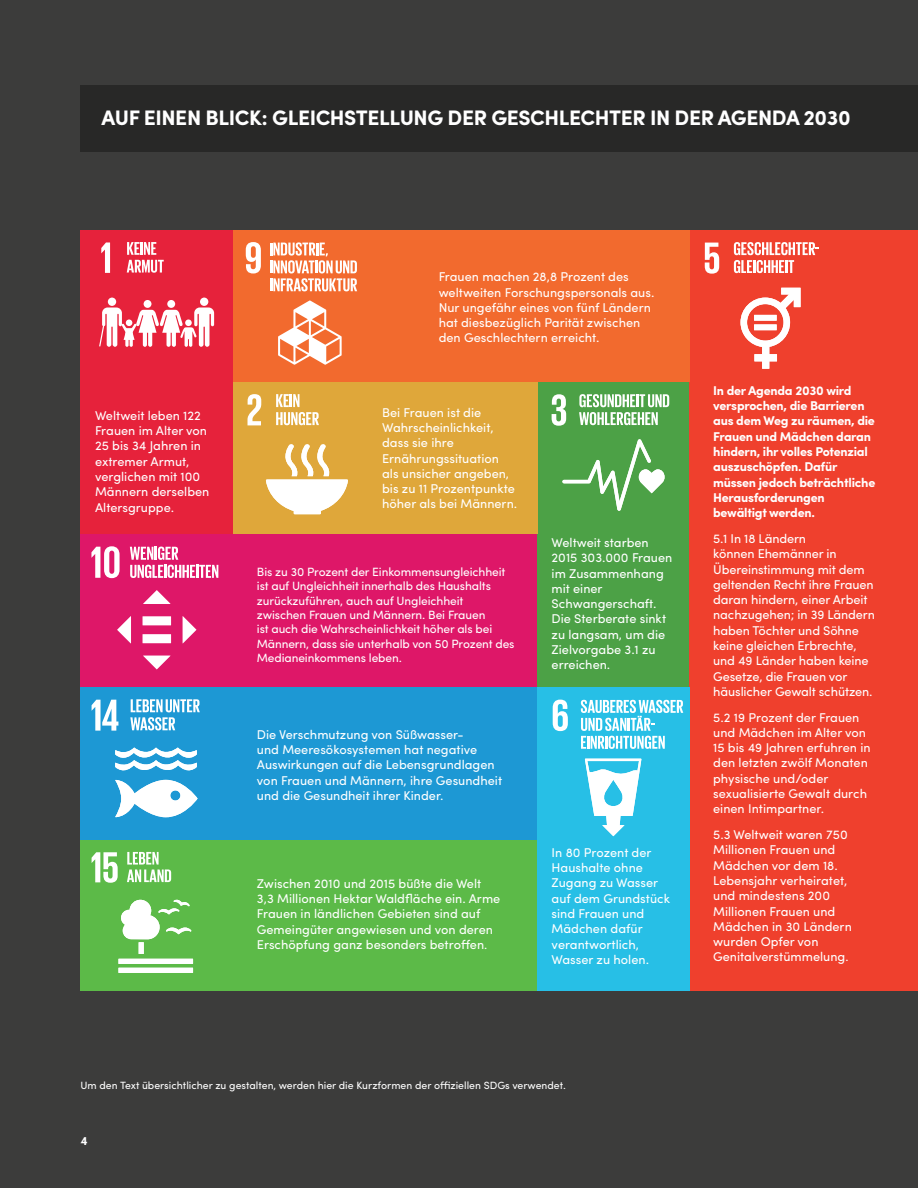
<style>
.page{position:relative;width:918px;height:1188px;background:#3c3c3b}
.page>*{position:absolute;margin:0;border:0;box-sizing:border-box;transform-origin:0 0}
.t1{font:700 21px "Sofia Pro";letter-spacing:-.02em;color:#fff}
.t2{font:12.75px/15.3px "Sofia Pro";color:#fff}
.t3{font:700 12.75px/15.3px "Sofia Pro";letter-spacing:-.02em;color:#fff}
.t4{font:12px/14.4px "Sofia Pro";letter-spacing:-.01em;color:#fff}
.t5{font:700 12px "Sofia Pro";color:#fff}
.t6{font:10.5px "Sofia Pro";color:#fff}
.s1{font-size:12px}
</style>
<div class="page">
<div style="left:81px;top:230px;width:152px;height:304px;background:#e6223b"></div>
<div style="left:537px;top:382px;width:152px;height:305px;background:#4ca146"></div>
<div style="left:81px;top:840px;width:456px;height:151px;background:#5cba48"></div>
<svg style="left:562px;top:439px;width:103px;height:72px"></svg>
<div style="left:689px;top:230px;width:229px;height:761px;background:#ef402d"></div>
<svg style="left:741px;top:288px;width:60px;height:81px"></svg>
<div style="left:754px;top:315px;width:23px;height:6px;background:#fff"></div>
<div style="left:754px;top:324px;width:23px;height:6px;background:#fff"></div>
<div style="left:139px;top:942px;width:5px;height:12px;background:#fff"></div>
<div style="left:118px;top:959px;width:75px;height:5px;background:#fff"></div>
<div style="left:118px;top:968px;width:75px;height:5px;background:#fff"></div>
<svg style="left:121px;top:900px;width:70px;height:39px"></svg>
<div style="left:233px;top:382px;width:304px;height:152px;background:#dfa73a"></div>
<svg style="left:266px;top:444px;width:82px;height:70px"></svg>
<div style="left:537px;top:687px;width:152px;height:304px;background:#27bfe6"></div>
<svg style="left:585px;top:759px;width:56px;height:77px"></svg>
<div style="left:233px;top:230px;width:456px;height:152px;background:#f26a2e"></div>
<div style="left:81px;top:534px;width:456px;height:153px;background:#de1768"></div>
<div style="left:81px;top:687px;width:456px;height:153px;background:#1d98d4"></div>
<svg style="left:115px;top:748px;width:83px;height:69px"></svg>
<div style="left:143px;top:634px;width:28px;height:9px;background:#fff"></div>
<div style="left:143px;top:616px;width:28px;height:9px;background:#fff"></div>
<svg style="left:143px;top:590px;width:28px;height:14px"></svg>
<svg style="left:183px;top:616px;width:13px;height:27px"></svg>
<svg style="left:143px;top:656px;width:27px;height:13px"></svg>
<svg style="left:117px;top:616px;width:14px;height:27px"></svg>
<div style="left:81px;top:85px;width:837px;height:66px;background:#282827"></div>
<svg style="left:278px;top:300px;width:64px;height:65px"></svg>
<svg style="left:101px;top:242px;width:9px;height:31px"></svg>
<div style="left:200px;top:298px;width:8px;height:8px;background:#fff;border-radius:50%"></div>
<div style="left:167px;top:300px;width:8px;height:8px;background:#fff;border-radius:50%"></div>
<div style="left:144px;top:300px;width:8px;height:8px;background:#fff;border-radius:50%"></div>
<div style="left:108px;top:298px;width:8px;height:8px;background:#fff;border-radius:50%"></div>
<svg style="left:99px;top:308px;width:115px;height:39px"></svg>
<svg style="left:127px;top:242px;width:37px;height:31px"></svg>
<svg style="left:248px;top:394px;width:13px;height:31px"></svg>
<svg style="left:276px;top:394px;width:43px;height:31px"></svg>
<svg style="left:246px;top:242px;width:15px;height:32px"></svg>
<svg style="left:270px;top:242px;width:87px;height:49px"></svg>
<svg style="left:552px;top:394px;width:14px;height:32px"></svg>
<svg style="left:579px;top:394px;width:90px;height:31px"></svg>
<svg style="left:705px;top:243px;width:14px;height:31px"></svg>
<svg style="left:734px;top:242px;width:85px;height:31px"></svg>
<svg style="left:553px;top:700px;width:15px;height:31px"></svg>
<svg style="left:581px;top:700px;width:102px;height:49px"></svg>
<svg style="left:91px;top:546px;width:29px;height:32px"></svg>
<svg style="left:130px;top:547px;width:88px;height:31px"></svg>
<svg style="left:92px;top:700px;width:26px;height:31px"></svg>
<svg style="left:130px;top:699px;width:70px;height:31px"></svg>
<svg style="left:92px;top:852px;width:26px;height:31px"></svg>
<svg style="left:127px;top:852px;width:44px;height:30px"></svg>
<h1 class="t1" style="left:102px;top:102px;width:751px">AUF EINEN BLICK: GLEICHSTELLUNG DER GESCHLECHTER IN DER AGENDA 2030</h1>
<p class="t2" style="left:439px;top:268px;width:217px">Frauen machen 28,8 Prozent des weltweiten Forschungspersonals aus.<br>Nur ungefähr eines von fünf Ländern hat diesbezüglich Parität zwischen den Geschlechtern erreicht.</p>
<p class="t2" style="left:95px;top:407px;width:116px">Weltweit leben 122<br>Frauen im Alter von<br>25 bis 34 Jahren in extremer Armut, verglichen mit 100<br>Männern derselben<br>Altersgruppe.</p>
<p class="t2" style="left:382px;top:404px;width:137px">Bei Frauen ist die<br>Wahrscheinlichkeit, dass sie ihre<br>Ernährungssituation als unsicher angeben, bis zu 11 Prozentpunkte höher als bei Männern.</p>
<p class="t4" style="left:257px;top:563px;width:259px">Bis zu 30 Prozent der Einkommensungleichheit ist auf Ungleichheit innerhalb des Haushalts zurückzuführen, auch auf Ungleichheit zwischen Frauen und Männern. Bei Frauen<br>ist auch die Wahrscheinlichkeit höher als bei Männern, dass sie unterhalb von 50 Prozent des Medianeinkommens leben.</p>
<p class="t2" style="left:257px;top:726px;width:247px">Die Verschmutzung von Süßwasser-<br>und Meeresökosystemen hat negative Auswirkungen auf die Lebensgrundlagen von Frauen und Männern, ihre Gesundheit und die Gesundheit ihrer Kinder.</p>
<p class="t2" style="left:257px;top:875px;width:245px">Zwischen 2010 und 2015 büßte die Welt 3,3 Millionen Hektar Waldfläche ein. Arme Frauen in ländlichen Gebieten sind auf Gemeingüter angewiesen und von deren Erschöpfung ganz besonders betroffen<span class="s1">.</span></p>
<p class="t2" style="left:552px;top:534px;width:122px">Weltweit starben<br>2015 303.000 Frauen im Zusammenhang mit einer<br>Schwangerschaft.<br>Die Sterberate sinkt zu langsam, um die<br>Zielvorgabe 3.1 zu erreichen.</p>
<p class="t2" style="left:552px;top:844px;width:120px">In 80 Prozent der<br>Haushalte ohne<br>Zugang zu Wasser auf dem Grundstück sind Frauen und<br>Mädchen dafür verantwortlich,<br>Wasser zu holen.</p>
<p class="t3" style="left:713px;top:382px;width:164px">In der Agenda 2030 wird versprochen, die Barrieren aus dem Weg zu räumen, die<br>Frauen und Mädchen daran hindern, ihr volles Potenzial auszuschöpfen. Dafür müssen jedoch beträchtliche<br>Herausforderungen bewältigt werden.</p>
<p class="t2" style="left:713px;top:530px;width:163px">5.1 In 18 Ländern<br>können Ehemänner in<br>Übereinstimmung mit dem geltenden Recht ihre Frauen daran hindern, einer Arbeit nachzugehen; in 39 Ländern haben Töchter und Söhne keine gleichen Erbrechte, und 49 Länder haben keine<br>Gesetze, die Frauen vor häuslicher Gewalt schützen.</p>
<p class="t2" style="left:713px;top:709px;width:159px">5.2 19 Prozent der Frauen und Mädchen im Alter von<br>15 bis 49 Jahren erfuhren in den letzten zwölf Monaten physische und/oder sexualisierte Gewalt durch einen Intimpartner.</p>
<p class="t2" style="left:713px;top:826px;width:140px">5.3 Weltweit waren 750<br>Millionen Frauen und<br>Mädchen vor dem 18.<br>Lebensjahr verheiratet, und mindestens 200<br>Millionen Frauen und<br>Mädchen in 30 Ländern wurden Opfer von<br>Genitalverstümmelung<span class="s1">.</span></p>
<p class="t6" style="left:80px;top:1078px;width:487px">Um den Text übersichtlicher zu gestalten, werden hier die Kurzformen der offiziellen SDGs verwendet.</p>
<p class="t5" style="left:81px;top:1132px;width:9px">4</p>
</div>
